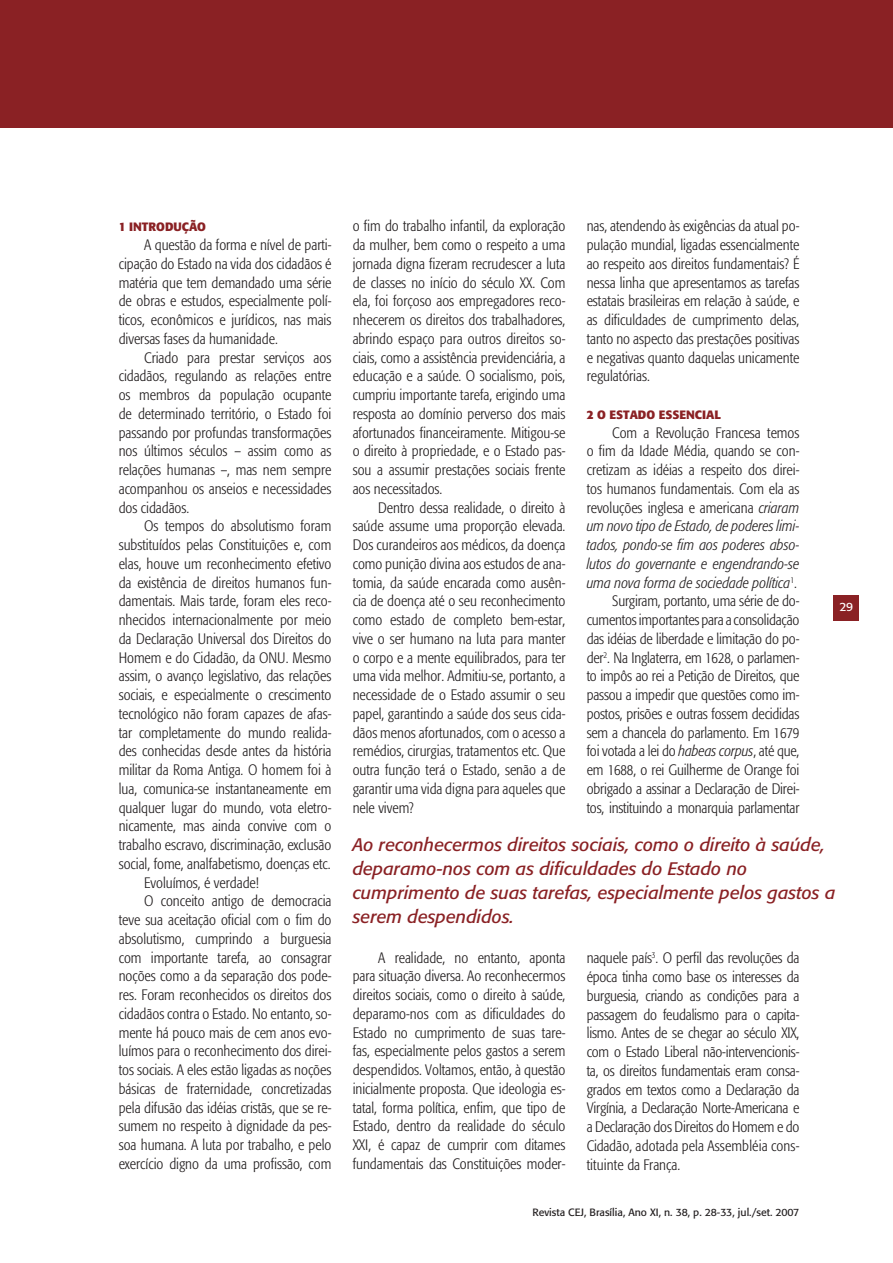
<style>
.page{position:relative;width:893px;height:1263px;background:#fff}
.page>*{position:absolute;margin:0;border:0;box-sizing:border-box;transform-origin:0 0}
.t1{font:italic 18px/24px "Formata";color:#8a2124}
.t2{font:300 condensed 15px/18.8px "Formata";color:#231f20;text-align:justify}
.t3{font:700 12px "Formata";color:#8a2124}
.t4{font:12px "Formata";color:#fff}
.t5{font:10.5px "Formata";color:#231f20}
.s1{font-style:italic}
</style>
<div class="page">
<div style="left:833px;top:596px;width:25px;height:25px;background:#8a2124"></div>
<div style="left:0;top:0;width:892px;height:128px;background:#8a2124"></div>
<p class="t3" style="left:119px;top:220px;width:89px">1 INTRODUÇÃO</p>
<p class="t2" style="left:119px;top:236px;width:214px;text-indent:26px">A questão da forma e nível de parti&shy;cipação do Estado na vida dos cidadãos é matéria que tem demandado uma série de obras e estudos, especialmente polí&shy;ticos, econômicos e jurídicos, nas mais diversas fases da humanidade.</p>
<p class="t2" style="left:119px;top:348px;width:214px;text-indent:26px">Criado para prestar serviços aos cidadãos, regulando as relações entre os membros da população ocupante de determinado território, o Estado foi passando por profundas transformações nos últimos séculos – assim como as relações humanas –, mas nem sempre acompanhou os anseios e necessidades dos cidadãos.</p>
<p class="t2" style="left:144px;top:517px;width:189px">Os tempos do absolutismo foram</p>
<p class="t2" style="left:119px;top:536px;width:214px">substituídos pelas Constituições e, com</p>
<p class="t2" style="left:119px;top:554px;width:214px">elas, houve um reconhecimento efetivo</p>
<p class="t2" style="left:119px;top:573px;width:214px">da existência de direitos humanos fun-</p>
<p class="t2" style="left:119px;top:592px;width:214px">damentais. Mais tarde, foram eles reco-</p>
<p class="t2" style="left:119px;top:611px;width:214px">nhecidos internacionalmente por meio</p>
<p class="t2" style="left:119px;top:629px;width:214px">da Declaração Universal dos Direitos do</p>
<p class="t2" style="left:119px;top:648px;width:214px">Homem e do Cidadão, da ONU. Mesmo</p>
<p class="t2" style="left:119px;top:667px;width:214px">assim, o avanço legislativo, das relações</p>
<p class="t2" style="left:119px;top:686px;width:214px">sociais, e especialmente o crescimento</p>
<p class="t2" style="left:119px;top:704px;width:214px">tecnológico não foram capazes de afas-</p>
<p class="t2" style="left:119px;top:723px;width:214px">tar completamente do mundo realida-</p>
<p class="t2" style="left:119px;top:742px;width:214px">des conhecidas desde antes da história</p>
<p class="t2" style="left:119px;top:761px;width:214px">militar da Roma Antiga. O homem foi à</p>
<p class="t2" style="left:119px;top:779px;width:214px">lua, comunica-se instantaneamente em</p>
<p class="t2" style="left:119px;top:798px;width:214px">qualquer lugar do mundo, vota eletro-</p>
<p class="t2" style="left:119px;top:817px;width:214px">nicamente, mas ainda convive com o</p>
<p class="t2" style="left:119px;top:836px;width:214px">trabalho escravo, discriminação, exclusão</p>
<p class="t2" style="left:119px;top:854px;width:213px">social, fome, analfabetismo, doenças etc.</p>
<p class="t2" style="left:144px;top:873px;width:116px">Evoluímos, é verdade!</p>
<p class="t2" style="left:144px;top:892px;width:189px">O conceito antigo de democracia</p>
<p class="t2" style="left:119px;top:911px;width:214px">teve sua aceitação oficial com o fim do</p>
<p class="t2" style="left:119px;top:929px;width:214px">absolutismo, cumprindo a burguesia</p>
<p class="t2" style="left:119px;top:948px;width:214px">com importante tarefa, ao consagrar</p>
<p class="t2" style="left:119px;top:967px;width:214px">noções como a da separação dos pode-</p>
<p class="t2" style="left:119px;top:986px;width:214px">res. Foram reconhecidos os direitos dos</p>
<p class="t2" style="left:119px;top:1004px;width:214px">cidadãos contra o Estado. No entanto, so-</p>
<p class="t2" style="left:119px;top:1023px;width:214px">mente há pouco mais de cem anos evo-</p>
<p class="t2" style="left:119px;top:1042px;width:214px">luímos para o reconhecimento dos direi-</p>
<p class="t2" style="left:119px;top:1061px;width:214px">tos sociais. A eles estão ligadas as noções</p>
<p class="t2" style="left:119px;top:1079px;width:214px">básicas de fraternidade, concretizadas</p>
<p class="t2" style="left:119px;top:1098px;width:214px">pela difusão das idéias cristãs, que se re-</p>
<p class="t2" style="left:119px;top:1117px;width:214px">sumem no respeito à dignidade da pes-</p>
<p class="t2" style="left:119px;top:1136px;width:214px">soa humana. A luta por trabalho, e pelo</p>
<p class="t2" style="left:119px;top:1154px;width:214px">exercício digno da uma profissão, com</p>
<p class="t2" style="left:586px;top:217px;width:214px">nas, atendendo às exigências da atual po&shy;pulação mundial, ligadas essencialmente ao respeito aos direitos fundamentais? É nessa linha que apresentamos as tarefas estatais brasileiras em relação à saúde, e as dificuldades de cumprimento delas, tanto no aspecto das prestações positivas e negativas quanto daquelas unicamente regulatórias.</p>
<p class="t3" style="left:586px;top:408px;width:136px">2 O ESTADO ESSENCIAL</p>
<p class="t2" style="left:586px;top:423px;width:214px;text-align:right">Com a Revolução Francesa temos<br>o fim da Idade Média, quando se con&shy;cretizam as idéias a respeito dos direi&shy;tos humanos fundamentais. Com ela as revoluções inglesa e americana <span class="s1">criaram um novo tipo de Estado, de poderes limi&shy;tados, pondo-se fim aos poderes abso&shy;lutos do governante e engendrando-se uma nova forma de sociedade política</span><sup>1</sup>.<br>Surgiram, portanto, uma série de do&shy;cumentos importantes para a consolidação das idéias de liberdade e limitação do po&shy;der<sup>2</sup>. Na Inglaterra, em 1628, o parlamen&shy;to impôs ao rei a Petição de Direitos, que passou a impedir que questões como im&shy;postos, prisões e outras fossem decididas sem a chancela do parlamento. Em 1679 foi votada a lei do <span class="s1">habeas corpus</span>, até que, em 1688, o rei Guilherme de Orange foi obrigado a assinar a Declaração de Direi&shy;tos, instituindo a monarquia parlamentar</p>
<p class="t1" style="left:353px;top:834px;width:484px">Ao reconhecermos direitos sociais, como o direito à saúde, deparamo-nos com as dificuldades do Estado no cumprimento de suas tarefas, especialmente pelos gastos a serem despendidos.</p>
<p class="t2" style="left:353px;top:948px;width:214px;text-indent:26px">A realidade, no entanto, aponta para situação diversa. Ao reconhecermos direitos sociais, como o direito à saúde, deparamo-nos com as dificuldades do Estado no cumprimento de suas tare&shy;fas, especialmente pelos gastos a serem despendidos. Voltamos, então, à questão inicialmente proposta. Que ideologia es&shy;tatal, forma política, enfim, que tipo de Estado, dentro da realidade do século XXI, é capaz de cumprir com ditames fundamentais das Constituições moder-</p>
<p class="t2" style="left:586px;top:949px;width:214px">naquele país<sup>3</sup>. O perfil das revoluções da época tinha como base os interesses da burguesia, criando as condições para a passagem do feudalismo para o capita&shy;lismo. Antes de se chegar ao século XIX, com o Estado Liberal não-intervencionis&shy;ta, os direitos fundamentais eram consa&shy;grados em textos como a Declaração da Virgínia, a Declaração Norte-Americana e a Declaração dos Direitos do Homem e do Cidadão, adotada pela Assembléia cons&shy;tituinte da França.</p>
<p class="t2" style="left:353px;top:217px;width:214px">o fim do trabalho infantil, da exploração da mulher, bem como o respeito a uma jornada digna fizeram recrudescer a luta de classes no início do século XX. Com ela, foi forçoso aos empregadores reco&shy;nhecerem os direitos dos trabalhadores, abrindo espaço para outros direitos so&shy;ciais, como a assistência previdenciária, a educação e a saúde. O socialismo, pois, cumpriu importante tarefa, erigindo uma resposta ao domínio perverso dos mais afortunados financeiramente. Mitigou-se o direito à propriedade, e o Estado pas&shy;sou a assumir prestações sociais frente aos necessitados.</p>
<p class="t2" style="left:353px;top:498px;width:214px;text-indent:26px">Dentro dessa realidade, o direito à saúde assume uma proporção elevada.<br>Dos curandeiros aos médicos, da doença como punição divina aos estudos de ana&shy;tomia, da saúde encarada como ausên&shy;cia de doença até o seu reconhecimento como estado de completo bem-estar, vive o ser humano na luta para manter o corpo e a mente equilibrados, para ter uma vida melhor. Admitiu-se, portanto, a necessidade de o Estado assumir o seu papel, garantindo a saúde dos seus cida&shy;dãos menos afortunados, com o acesso a remédios, cirurgias, tratamentos etc. Que outra função terá o Estado, senão a de garantir uma vida digna para aqueles que nele vivem?</p>
<p class="t4" style="left:839px;top:602px;width:15px">29</p>
<p class="t5" style="left:532px;top:1208px;width:268px">Revista CEJ, Brasília, Ano XI, n. 38, p. 28-33, jul./set. 2007</p>
</div>
